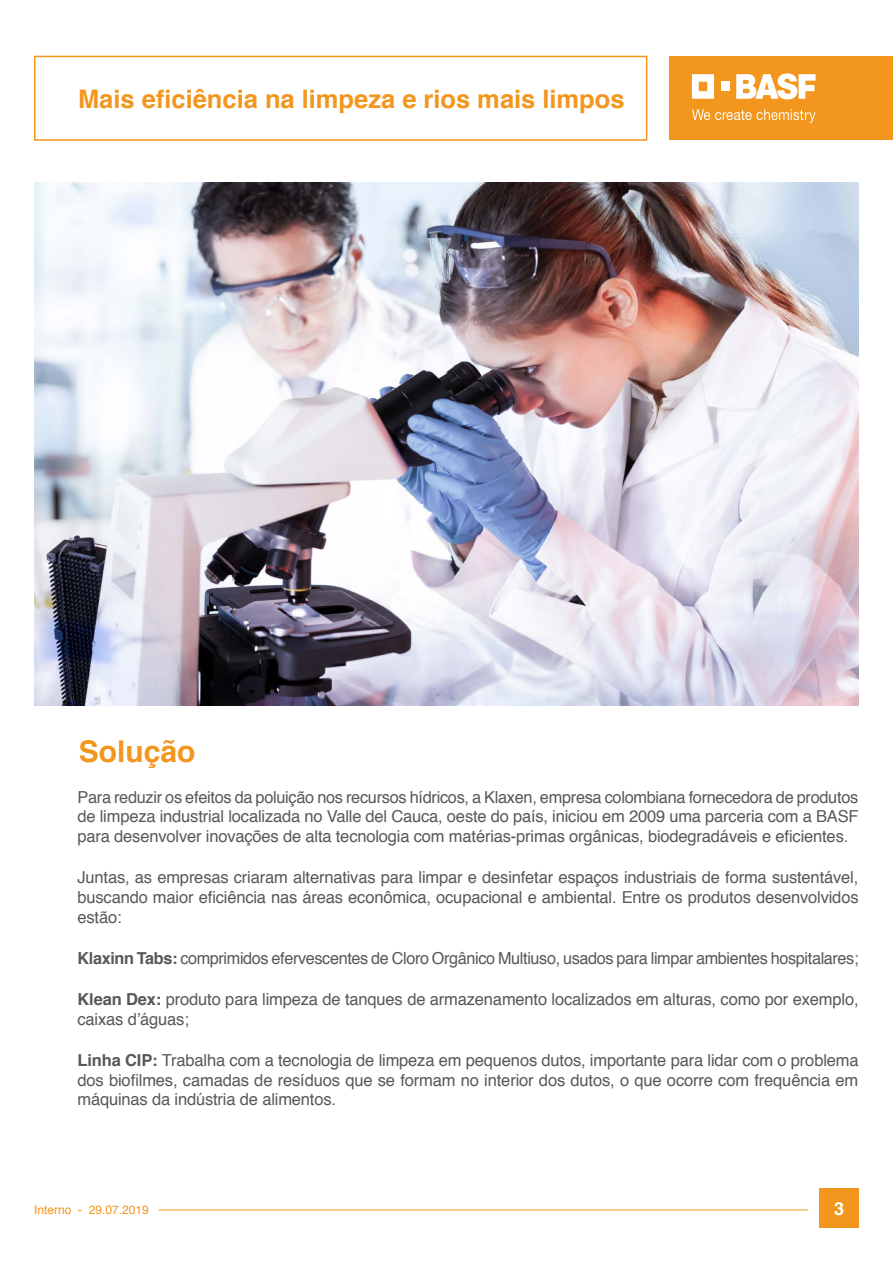
<style>
.page{position:relative;width:893px;height:1263px;background:#fff}
.page>*{position:absolute;margin:0;border:0;box-sizing:border-box;transform-origin:0 0}
.Subititulos_pagina{font:700 30px "Helvetica";color:#f3961e}
.t1{font:700 25.5px "Helvetica";color:#f3961e}
.t2{font:700 18px "Helvetica";color:#fff}
.Corpo_de_texto_base{font:16.5px/19.8px "Helvetica";letter-spacing:-.01em;color:#57585a;text-align:justify}
.t3{font:12px "Helvetica";color:#f3961e}
.s1{font-weight:700}
</style>
<div class="page">
<div style="left:669px;top:56px;width:224px;height:84px;background:#f3961e"></div>
<svg style="left:692px;top:74px;width:22px;height:25px"></svg>
<div style="left:721px;top:82px;width:8px;height:9px;background:#fff"></div>
<svg style="left:736px;top:73px;width:80px;height:26px"></svg>
<svg style="left:692px;top:109px;width:124px;height:14px"></svg>
<div style="left:34px;top:56px;width:613px;height:85px;border:2px solid #f3961e"></div>
<hr style="left:159px;top:1209px;width:649px;height:1px;background:#f3961e">
<div style="left:819px;top:1188px;width:40px;height:40px;background:#f3961e"></div>
<img style="left:34px;top:183px;width:825px;height:523px">
<h2 class="t1" style="left:78px;top:78px;width:548px">Mais eficiência na limpeza e rios mais limpos</h2>
<p class="Subititulos_pagina" style="left:79px;top:728px;width:118px">Solução</p>
<p class="Corpo_de_texto_base" style="left:78px;top:787px;width:783px">Para reduzir os efeitos da poluição nos recursos hídricos, a Klaxen, empresa colombiana fornecedora de produtos de limpeza industrial localizada no Valle del Cauca, oeste do país, iniciou em 2009 uma parceria com a BASF para desenvolver inovações de alta tecnologia com matérias-primas orgânicas, biodegradáveis e eficientes.</p>
<p class="Corpo_de_texto_base" style="left:78px;top:868px;width:782px">Juntas, as empresas criaram alternativas para limpar e desinfetar espaços industriais de forma sustentável, buscando maior eficiência nas áreas econômica, ocupacional e ambiental. Entre os produtos desenvolvidos estão:</p>
<p class="Corpo_de_texto_base" style="left:78px;top:949px;width:782px"><span class="s1">Klaxinn Tabs:</span> comprimidos efervescentes de Cloro Orgânico Multiuso, usados para limpar ambientes hospitalares;</p>
<p class="Corpo_de_texto_base" style="left:78px;top:990px;width:783px"><span class="s1">Klean Dex:</span> produto para limpeza de tanques de armazenamento localizados em alturas, como por exemplo, caixas d’águas;</p>
<p class="Corpo_de_texto_base" style="left:78px;top:1050px;width:783px"><span class="s1">Linha CIP:</span> Trabalha com a tecnologia de limpeza em pequenos dutos, importante para lidar com o problema dos biofilmes, camadas de resíduos que se formam no interior dos dutos, o que ocorre com frequência em máquinas da indústria de alimentos.</p>
<p class="t3" style="left:34px;top:1200px;width:116px">Interno - 29.07.2019</p>
<p class="t2" style="left:834px;top:1194px;width:12px">3</p>
</div>
